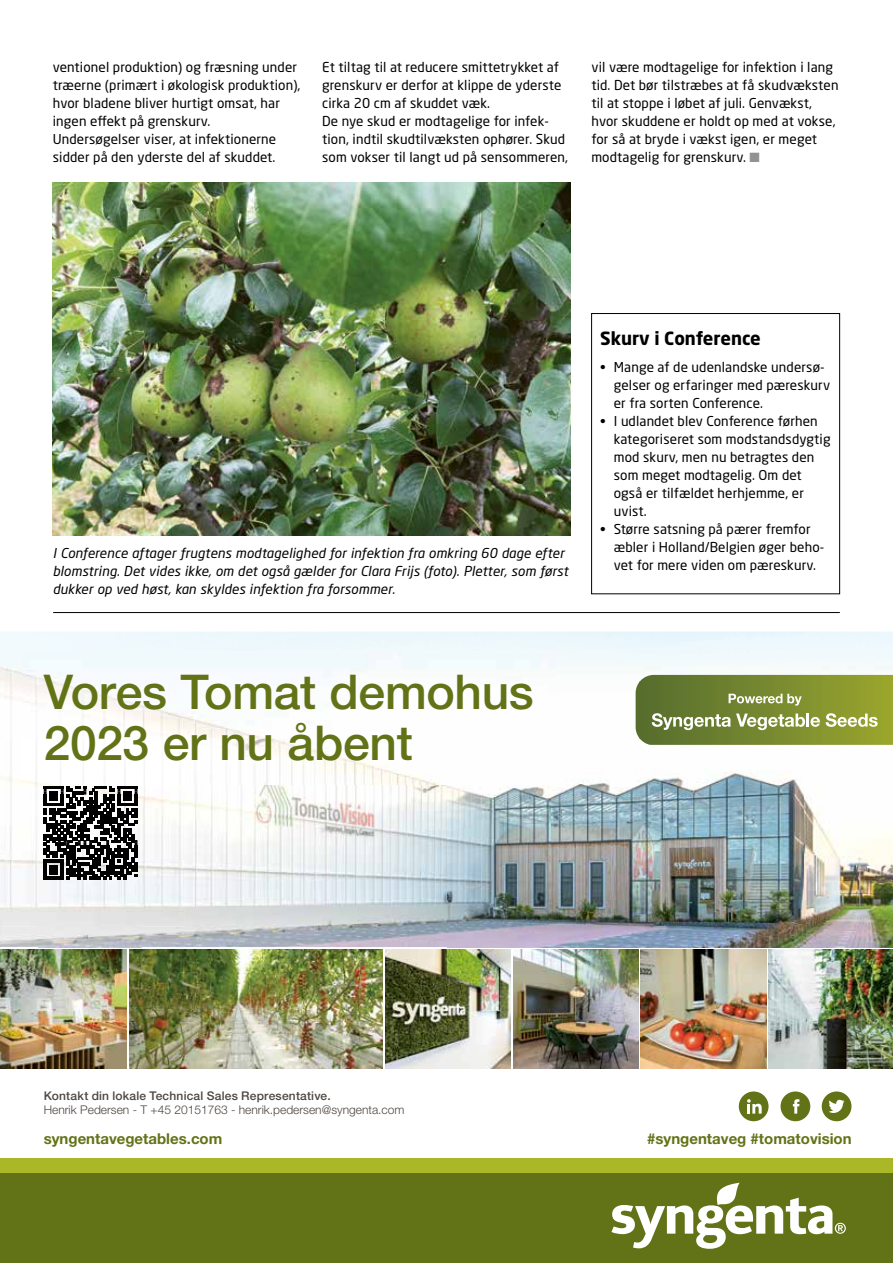
<style>
.page{position:relative;width:893px;height:1263px;background:#fff}
.page>*{position:absolute;margin:0;border:0;box-sizing:border-box;transform-origin:0 0}
.t1{font:500 48px/51px "Helvetica Neue LT Pro";letter-spacing:-.005em;color:#627317}
.t2{font:700 18px "Neo Sans Std";color:#000}
.t3{font:700 15px "Helvetica Neue LT Pro";color:#627317}
.t4{font:13.5px/18px "Neo Sans Std";letter-spacing:.01em;color:#000}
.t5{font:italic 13.5px/18px "Neo Sans Std";letter-spacing:.01em;color:#000}
.t6{font:300 12px "Helvetica Neue LT Pro";color:#4d4641}
.t7{font:500 12px "Helvetica Neue LT Pro";letter-spacing:.015em;color:#4d4641}
.s1{color:#949290}
</style>
<div class="page">
<hr style="left:53px;top:612px;width:787px;height:1px;background:#000">
<img style="left:550px;top:666px;width:343px;height:281px">
<img style="left:142px;top:784px;width:408px;height:163px">
<img style="left:39px;top:926px;width:103px;height:21px">
<img style="left:0;top:739px;width:184px;height:187px">
<svg style="left:44px;top:786px;width:93px;height:94px"></svg>
<img style="left:22px;top:651px;width:533px;height:133px">
<img style="left:0;top:950px;width:127px;height:118px">
<img style="left:129px;top:950px;width:254px;height:118px">
<img style="left:385px;top:950px;width:125px;height:118px">
<img style="left:513px;top:950px;width:125px;height:118px">
<img style="left:641px;top:950px;width:125px;height:118px">
<img style="left:769px;top:950px;width:124px;height:118px">
<svg style="left:636px;top:675px;width:257px;height:70px;background:#849443"></svg>
<div style="left:780px;top:1091px;width:30px;height:30px;background:#627317;border-radius:50%"></div>
<svg style="left:793px;top:1099px;width:6px;height:14px"></svg>
<div style="left:822px;top:1091px;width:29px;height:30px;background:#627317;border-radius:50%"></div>
<svg style="left:829px;top:1099px;width:15px;height:14px"></svg>
<div style="left:739px;top:1091px;width:29px;height:30px;background:#627317;border-radius:50%"></div>
<svg style="left:747px;top:1099px;width:15px;height:14px"></svg>
<div style="left:0;top:1172px;width:893px;height:91px;background:#627317"></div>
<div style="left:0;top:1157px;width:893px;height:15px;background:#aab827"></div>
<svg style="left:611px;top:1183px;width:235px;height:66px"></svg>
<div style="left:591px;top:313px;width:249px;height:281px;border:1px solid #000"></div>
<img style="left:53px;top:182px;width:517px;height:354px">
<p class="t4" style="left:53px;top:58px;width:249px">ventionel produktion) og fræsning under træerne (primært i økologisk produktion), hvor bladene bliver hurtigt omsat, har ingen effekt på grenskurv.<br>Undersøgelser viser, at infektionerne sidder på den yderste del af skuddet.</p>
<p class="t4" style="left:322px;top:58px;width:247px">Et tiltag til at reducere smittetrykket af grenskurv er derfor at klippe de yderste cirka 20 cm af skuddet væk.<br>De nye skud er modtagelige for infek&shy;tion, indtil skudtilvæksten ophører. Skud som vokser til langt ud på sensommeren,</p>
<p class="t4" style="left:591px;top:58px;width:249px">vil være modtagelige for infektion i lang tid. Det bør tilstræbes at få skudvæksten til at stoppe i løbet af juli. Genvækst, hvor skuddene er holdt op med at vokse, for så at bryde i vækst igen, er meget modtagelig for grenskurv. <span class="s1">■</span></p>
<p class="t5" style="left:53px;top:544px;width:517px">I Conference aftager frugtens modtagelighed for infektion fra omkring 60 dage efter blomstring. Det vides ikke, om det også gælder for Clara Frijs (foto). Pletter, som først dukker op ved høst, kan skyldes infektion fra forsommer.</p>
<h1 class="t1" style="left:44px;top:666px;width:492px">Vores Tomat demohus<br>2023 er nu åbent</h1>
<h2 class="t2" style="left:600px;top:327px;width:162px">Skurv i Conference</h2>
<p class="t4" style="left:614px;top:358px;width:218px;text-indent:-14px">• Mange af de udenlandske undersø&shy;gelser og erfaringer med pæreskurv er fra sorten Conference.</p>
<p class="t4" style="left:614px;top:412px;width:218px;text-indent:-14px">• I udlandet blev Conference førhen kategoriseret som modstandsdygtig mod skurv, men nu betragtes den som meget modtagelig. Om det også er tilfældet herhjemme, er uvist.</p>
<p class="t4" style="left:614px;top:520px;width:212px;text-indent:-14px">• Større satsning på pærer fremfor æbler i Holland/Belgien øger beho&shy;vet for mere viden om pæreskurv.</p>
<p class="t7" style="left:44px;top:1089px;width:288px">Kontakt din lokale Technical Sales Representative.</p>
<p class="t6" style="left:44px;top:1103px;width:362px">Henrik Pedersen - T +45 20151763 - henrik.pedersen@syngenta.com</p>
<p class="t3" style="left:44px;top:1129px;width:180px">syngentavegetables.com</p>
<p class="t3" style="left:647px;top:1129px;width:206px">#syngentaveg #tomatovision</p>
</div>
